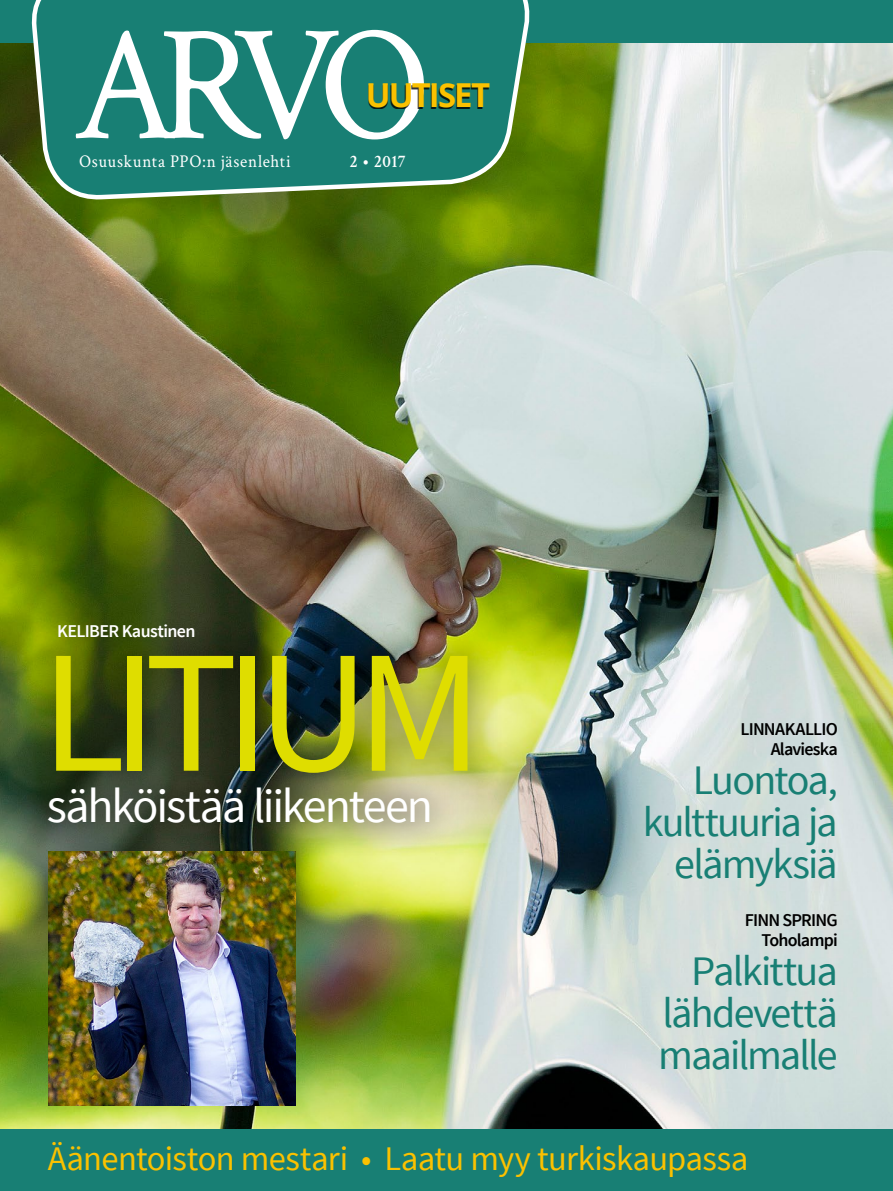
<style>
.page{position:relative;width:893px;height:1191px;background:#fff}
.page>*{position:absolute;margin:0;border:0;box-sizing:border-box;transform-origin:0 0}
.t1{font:174.9px "Source Sans Pro";letter-spacing:-.08em;color:#dfdd00}
.t2{font:165.75px "Crimson Text";color:#fff;scale:.95 1}
.t3{font:48px "Source Sans Pro";letter-spacing:-.045em;color:#fff}
.t4{font:42px/42px "Source Sans Pro";letter-spacing:-.045em;color:#187f74;text-align:right}
.t5{font:34.5px "Source Sans Pro";letter-spacing:-.02em;color:#fbc100}
.t6{font:700 33px "Open Sans";letter-spacing:-.06em;color:#fbc100}
.t7{font:600 18px/19.5px "Source Sans Pro";letter-spacing:-.045em;color:#000;text-align:right}
.t8{font:18px "Crimson Text";letter-spacing:.035em;color:#fff;scale:.95 1}
.t9{font:600 18px "Source Sans Pro";letter-spacing:-.035em;color:#fff}
.t10{font:600 18px "Crimson Text";color:#fff;scale:.95 1}
</style>
<div class="page">
<img style="left:0;top:43px;width:893px;height:1086px">
<div style="left:0;top:0;width:893px;height:43px;background:#187f74"></div>
<div style="left:13px;top:618px;width:492px;height:241px;background:#000;opacity:.41"></div>
<svg style="left:30px;top:0;width:505px;height:249px"></svg>
<div style="left:0;top:1129px;width:893px;height:62px;background:#187f74"></div>
<img style="left:49px;top:851px;width:247px;height:255px">
<h2 class="t2" style="left:73px;top:-28px;width:378px">ARVO</h2>
<p class="t6" style="left:366px;top:72px;width:126px">UUTISET</p>
<p class="t8" style="left:79px;top:149px;width:224px">Osuuskunta PPO:n jäsenlehti</p>
<p class="t10" style="left:350px;top:148px;width:60px">2 • 2017</p>
<p class="t9" style="left:57px;top:619px;width:140px">KELIBER Kaustinen</p>
<h1 class="t1" style="left:40px;top:604px;width:444px">LITIUM</h1>
<p class="t3" style="left:47px;top:776px;width:388px">sähköistää liikenteen</p>
<p class="t7" style="left:741px;top:720px;width:99px">LINNAKALLIO<br>Alavieska</p>
<p class="t4" style="left:643px;top:759px;width:197px">Luontoa, kulttuuria ja elämyksiä</p>
<p class="t7" style="left:745px;top:910px;width:94px">FINN SPRING<br>Toholampi</p>
<p class="t4" style="left:658px;top:950px;width:181px;text-align:justify;text-indent:33px">Palkittua lähdevettä maailmalle</p>
<p class="t5" style="left:48px;top:1137px;width:702px">Äänentoiston mestari • Laatu myy turkiskaupassa</p>
</div>
